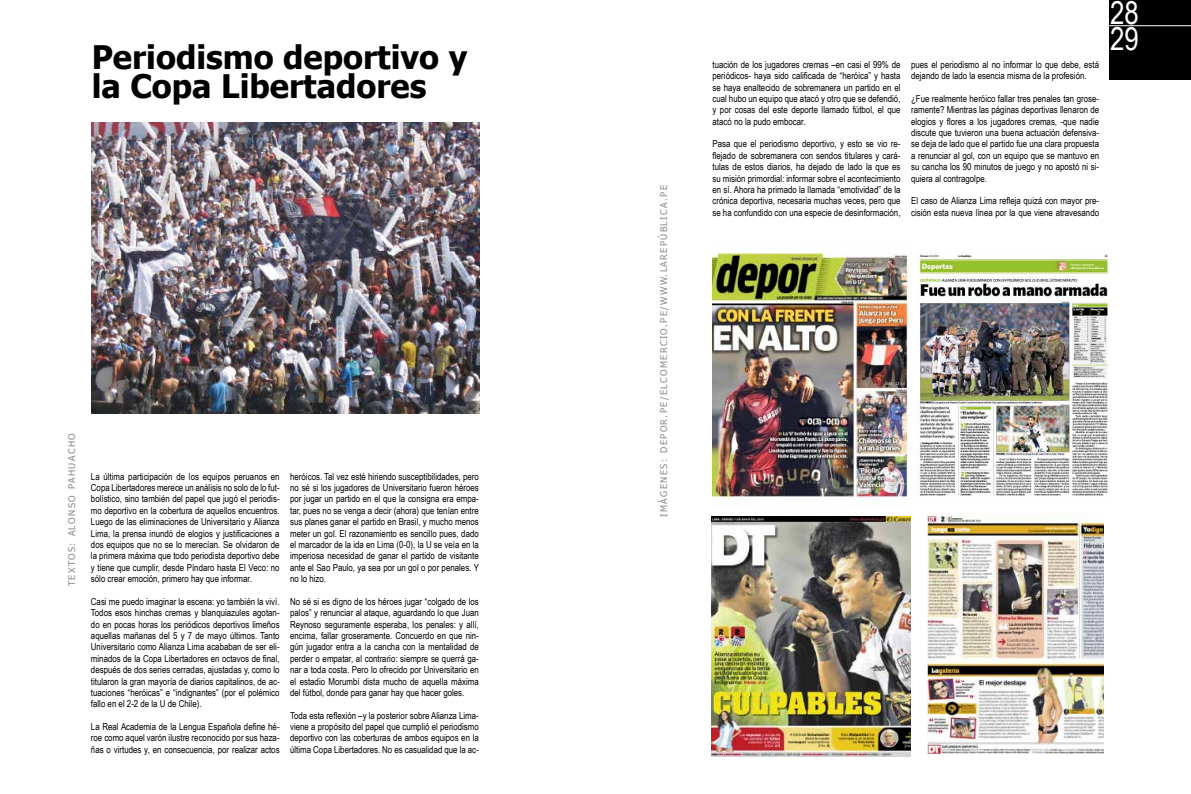
<style>
.page{position:relative;width:1191px;height:794px;background:#fff}
.page>*{position:absolute;margin:0;border:0;box-sizing:border-box;transform-origin:0 0}
.t1{font:700 32.38px/28.9px "Tahoma";color:#000}
.t2{font:31.5px/26.2px "Arial Narrow";color:#fff}
.t3{font:9.62px/11.4px "Arial Narrow";color:#000;text-align:justify}
.t4{font:9.19px "Tahoma";letter-spacing:.15em;color:#87888a}
</style>
<div class="page">
<div style="left:1109px;top:0;width:82px;height:79px;background:#000"></div>
<hr style="left:1109px;top:25px;width:82px;height:1px;background:#fff">
<img style="left:92px;top:123px;width:387px;height:291px">
<img style="left:712px;top:253px;width:197px;height:253px">
<img style="left:918px;top:254px;width:191px;height:242px">
<img style="left:711px;top:517px;width:199px;height:239px">
<img style="left:927px;top:514px;width:176px;height:239px">
<h1 class="t1" style="left:92px;top:41px;width:377px">Periodismo deportivo y la Copa Libertadores</h1>
<p class="t4" style="left:66px;top:586px;width:154px;rotate:-90deg">TEXTOs: Alonso Pahuacho</p>
<p class="t3" style="left:91px;top:470px;width:190px">La última participación de los equipos peruanos en Copa Libertadores merece un análisis no solo de lo fut&shy;bolístico, sino también del papel que jugó el periodis&shy;mo deportivo en la cobertura de aquellos encuentros.<br>Luego de las eliminaciones de Universitario y Alianza Lima, la prensa inundó de elogios y justificaciones a dos equipos que no se lo merecían. Se olvidaron de la primera máxima que todo periodista deportivo debe y tiene que cumplir, desde Píndaro hasta El Veco: no sólo crear emoción, primero hay que informar.</p>
<p class="t3" style="left:91px;top:595px;width:190px">Casi me puedo imaginar la escena: yo también la viví.<br>Todos esos hinchas cremas y blanquiazules agotan&shy;do en pocas horas los periódicos deportivos limeños aquellas mañanas del 5 y 7 de mayo últimos. Tanto Universitario como Alianza Lima acababan de ser eli&shy;minados de la Copa Libertadores en octavos de final, después de dos series cerradas, ajustadas y, como lo titularon la gran mayoría de diarios capitalinos, de ac&shy;tuaciones “heróicas” e “indignantes” (por el polémico fallo en el 2-2 de la U de Chile).</p>
<p class="t3" style="left:91px;top:720px;width:190px">La Real Academia de la Lengua Española define hé&shy;roe como aquel varón ilustre reconocido por sus haza&shy;ñas o virtudes y, en consecuencia, por realizar actos</p>
<p class="t3" style="left:290px;top:470px;width:190px">heróicos. Tal vez esté hiriendo susceptibilidades, pero no sé si los jugadores de Universitario fueron héroes por jugar un partido en el que la consigna era empa&shy;tar, pues no se venga a decir (ahora) que tenían entre sus planes ganar el partido en Brasil, y mucho menos meter un gol. El razonamiento es sencillo pues, dado el marcador de la ida en Lima (0-0), la U se veía en la imperiosa necesidad de ganar el partido de visitante ante el Sao Paulo, ya sea por un gol o por penales. Y no lo hizo.</p>
<p class="t3" style="left:290px;top:595px;width:190px">No sé si es digno de los héroes jugar “colgado de los palos” y renunciar al ataque, aguardando lo que Juan Reynoso seguramente esperaba, los penales: y allí, encima, fallar groseramente. Concuerdo en que nin&shy;gún jugador entra a la cancha con la mentalidad de perder o empatar, al contrario: siempre se querrá ga&shy;nar a toda costa. Pero lo ofrecido por Universitario en el estadio Morumbí dista mucho de aquella máxima del fútbol, donde para ganar hay que hacer goles.</p>
<p class="t3" style="left:290px;top:709px;width:190px">Toda esta reflexión –y la posterior sobre Alianza Lima&shy;viene a propósito del papel que cumplió el periodismo deportivo con las coberturas de ambos equipos en la última Copa Libertadores. No es casualidad que la ac-</p>
<p class="t4" style="left:657px;top:517px;width:333px;rotate:-90deg">IMÁGENES: DEPOR.PE/ELCOMERCIO.PE/WWW.LAREPÚBLICA.PE</p>
<p class="t3" style="left:712px;top:58px;width:190px">tuación de los jugadores cremas –en casi el 99% de periódicos- haya sido calificada de “heróica” y hasta se haya enaltecido de sobremanera un partido en el cual hubo un equipo que atacó y otro que se defendió, y por cosas del este deporte llamado fútbol, el que atacó no la pudo embocar.</p>
<p class="t3" style="left:712px;top:138px;width:190px">Pasa que el periodismo deportivo, y esto se vio re&shy;flejado de sobremanera con sendos titulares y cará&shy;tulas de estos diarios, ha dejado de lado la que es su misión primordial: informar sobre el acontecimiento en sí. Ahora ha primado la llamada “emotividad” de la crónica deportiva, necesaria muchas veces, pero que se ha confundido con una especie de desinformación,</p>
<p class="t3" style="left:911px;top:58px;width:190px">pues el periodismo al no informar lo que debe, está dejando de lado la esencia misma de la profesión.</p>
<p class="t3" style="left:911px;top:92px;width:190px">¿Fue realmente heróico fallar tres penales tan grose&shy;ramente? Mientras las páginas deportivas llenaron de elogios y flores a los jugadores cremas, -que nadie discute que tuvieron una buena actuación defensiva&shy;se deja de lado que el partido fue una clara propuesta a renunciar al gol, con un equipo que se mantuvo en su cancha los 90 minutos de juego y no apostó ni si&shy;quiera al contragolpe.</p>
<p class="t3" style="left:911px;top:195px;width:189px">El caso de Alianza Lima refleja quizá con mayor pre&shy;cisión esta nueva línea por la que viene atravesando</p>
<h2 class="t2" style="left:1110px;top:-2px;width:30px">28<br>29</h2>
</div>
